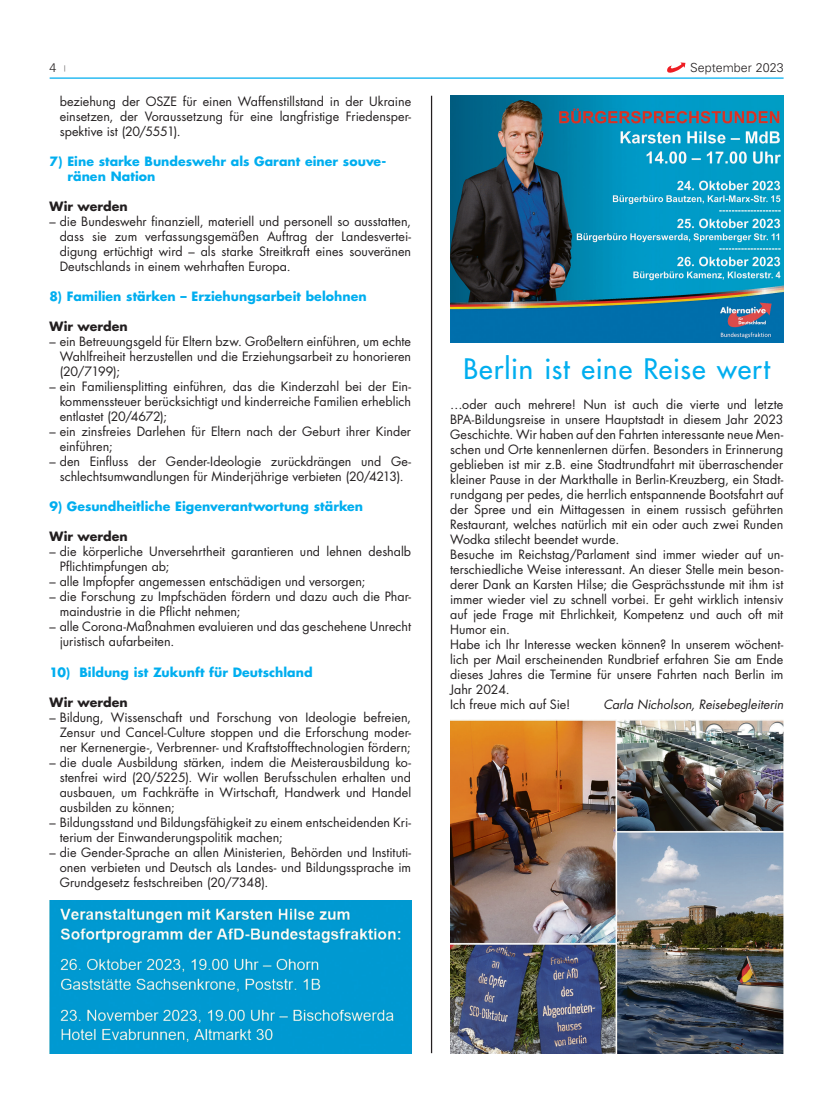
<style>
.page{position:relative;width:833px;height:1117px;background:#fff}
.page>*{position:absolute;margin:0;border:0;box-sizing:border-box;transform-origin:0 0}
.t1{font:500 27.5px "Futura Std";letter-spacing:.03em;color:#00aeef}
.t2{font:12.5px/15px "Futura Std";color:#231f20;text-align:justify}
.t3{font:700 12.5px/15px "Futura Std";color:#00aeef}
.t4{font:700 12.5px "Futura Std";letter-spacing:.005em;color:#231f20}
.t5{font:italic 12.5px "Futura Std";color:#231f20}
.t6{font:300 12.5px "Univers LT Std";color:#231f20}
.s1{font-size:6.25px}
</style>
<div class="page">
<hr style="left:50px;top:77px;width:733px;height:2px;background:#00aeef">
<svg style="left:667px;top:62px;width:18px;height:11px"></svg>
<img style="left:50px;top:900px;width:361px;height:152px">
<hr style="left:431px;top:96px;width:1px;height:956px;background:#231f20">
<img style="left:450px;top:96px;width:333px;height:246px">
<img style="left:450px;top:719px;width:333px;height:333px">
<p class="t6" style="left:50px;top:60px;width:17px">4 <span class="s1">|</span></p>
<p class="t6" style="left:690px;top:60px;width:95px">September 2023</p>
<p class="t2" style="left:60px;top:94px;width:353px">beziehung der OSZE für einen Waffenstillstand in der Ukraine einsetzen, der Voraussetzung für eine langfristige Friedensper&shy;spektive ist (20/5551).</p>
<p class="t3" style="left:67px;top:154px;width:320px;text-indent:-18px">7) Eine starke Bundeswehr als Garant einer souve&shy;ränen Nation</p>
<p class="t4" style="left:50px;top:198px;width:80px">Wir werden</p>
<p class="t2" style="left:60px;top:214px;width:353px;text-indent:-10px">– die Bundeswehr finanziell, materiell und personell so ausstatten, dass sie zum verfassungsgemäßen Auftrag der Landesvertei&shy;digung ertüchtigt wird – als starke Streitkraft eines souveränen Deutschlands in einem wehrhaften Europa.</p>
<p class="t3" style="left:50px;top:289px;width:318px">8) Familien stärken – Erziehungsarbeit belohnen</p>
<p class="t4" style="left:50px;top:318px;width:80px">Wir werden</p>
<p class="t2" style="left:60px;top:334px;width:353px;text-indent:-10px">– ein Betreuungsgeld für Eltern bzw. Großeltern einführen, um echte Wahlfreiheit herzustellen und die Erziehungsarbeit zu honorieren (20/7199);</p>
<p class="t2" style="left:60px;top:379px;width:353px;text-indent:-10px">– ein Familiensplitting einführen, das die Kinderzahl bei der Ein&shy;kommenssteuer berücksichtigt und kinderreiche Familien erheblich entlastet (20/4672);</p>
<p class="t2" style="left:60px;top:424px;width:353px;text-indent:-10px">– ein zinsfreies Darlehen für Eltern nach der Geburt ihrer Kinder einführen;</p>
<p class="t2" style="left:50px;top:454px;width:363px;text-align:center">– den Einfluss der Gender-Ideologie zurückdrängen und Ge&shy;schlechtsumwandlungen für Minderjährige verbieten (20/4213).</p>
<p class="t3" style="left:50px;top:499px;width:315px">9) Gesundheitliche Eigenverantwortung stärken</p>
<p class="t4" style="left:50px;top:528px;width:80px">Wir werden</p>
<p class="t2" style="left:60px;top:544px;width:353px;text-indent:-10px">– die körperliche Unversehrtheit garantieren und lehnen deshalb<br>Pflichtimpfungen ab;</p>
<p class="t2" style="left:50px;top:574px;width:317px">– alle Impfopfer angemessen entschädigen und versorgen;</p>
<p class="t2" style="left:60px;top:589px;width:353px;text-indent:-10px">– die Forschung zu Impfschäden fördern und dazu auch die Phar&shy;maindustrie in die Pflicht nehmen;</p>
<p class="t2" style="left:60px;top:619px;width:353px;text-indent:-10px">– alle Corona-Maßnahmen evaluieren und das geschehene Unrecht juristisch aufarbeiten.</p>
<p class="t3" style="left:50px;top:664px;width:264px">10) Bildung ist Zukunft für Deutschland</p>
<p class="t4" style="left:50px;top:693px;width:80px">Wir werden</p>
<p class="t2" style="left:60px;top:709px;width:353px;text-indent:-10px">– Bildung, Wissenschaft und Forschung von Ideologie befreien, Zensur und Cancel-Culture stoppen und die Erforschung moder&shy;ner Kernenergie-, Verbrenner- und Kraftstofftechnologien fördern;</p>
<p class="t2" style="left:60px;top:754px;width:353px;text-indent:-10px">– die duale Ausbildung stärken, indem die Meisterausbildung ko&shy;stenfrei wird (20/5225). Wir wollen Berufsschulen erhalten und ausbauen, um Fachkräfte in Wirtschaft, Handwerk und Handel ausbilden zu können;</p>
<p class="t2" style="left:60px;top:814px;width:353px;text-indent:-10px">– Bildungsstand und Bildungsfähigkeit zu einem entscheidenden Kri&shy;terium der Einwanderungspolitik machen;</p>
<p class="t2" style="left:60px;top:844px;width:353px;text-indent:-10px">– die Gender-Sprache an allen Ministerien, Behörden und Instituti&shy;onen verbieten und Deutsch als Landes- und Bildungssprache im Grundgesetz festschreiben (20/7348).</p>
<h1 class="t1" style="left:463px;top:351px;width:308px">Berlin ist eine Reise wert</h1>
<p class="t2" style="left:450px;top:397px;width:335px;text-align:left">…oder auch mehrere! Nun ist auch die vierte und letzte BPA-Bildungsreise in unsere Hauptstadt in diesem Jahr 2023<br>Geschichte. Wir haben auf den Fahrten interessante neue Men&shy;schen und Orte kennenlernen dürfen. Besonders in Erinnerung geblieben ist mir z.B. eine Stadtrundfahrt mit überraschender kleiner Pause in der Markthalle in Berlin-Kreuzberg, ein Stadt&shy;rundgang per pedes, die herrlich entspannende Bootsfahrt auf der Spree und ein Mittagessen in einem russisch geführten Restaurant, welches natürlich mit ein oder auch zwei Runden Wodka stilecht beendet wurde.<br>Besuche im Reichstag/Parlament sind immer wieder auf un&shy;terschiedliche Weise interessant. An dieser Stelle mein beson&shy;derer Dank an Karsten Hilse; die Gesprächsstunde mit ihm ist immer wieder viel zu schnell vorbei. Er geht wirklich intensiv auf jede Frage mit Ehrlichkeit, Kompetenz und auch oft mit Humor ein.<br>Habe ich Ihr Interesse wecken können? In unserem wöchent&shy;lich per Mail erscheinenden Rundbrief erfahren Sie am Ende dieses Jahres die Termine für unsere Fahrten nach Berlin im Jahr 2024.<br>Ich freue mich auf Sie!</p>
<p class="t5" style="left:603px;top:696px;width:181px">Carla Nicholson, Reisebegleiterin</p>
</div>
